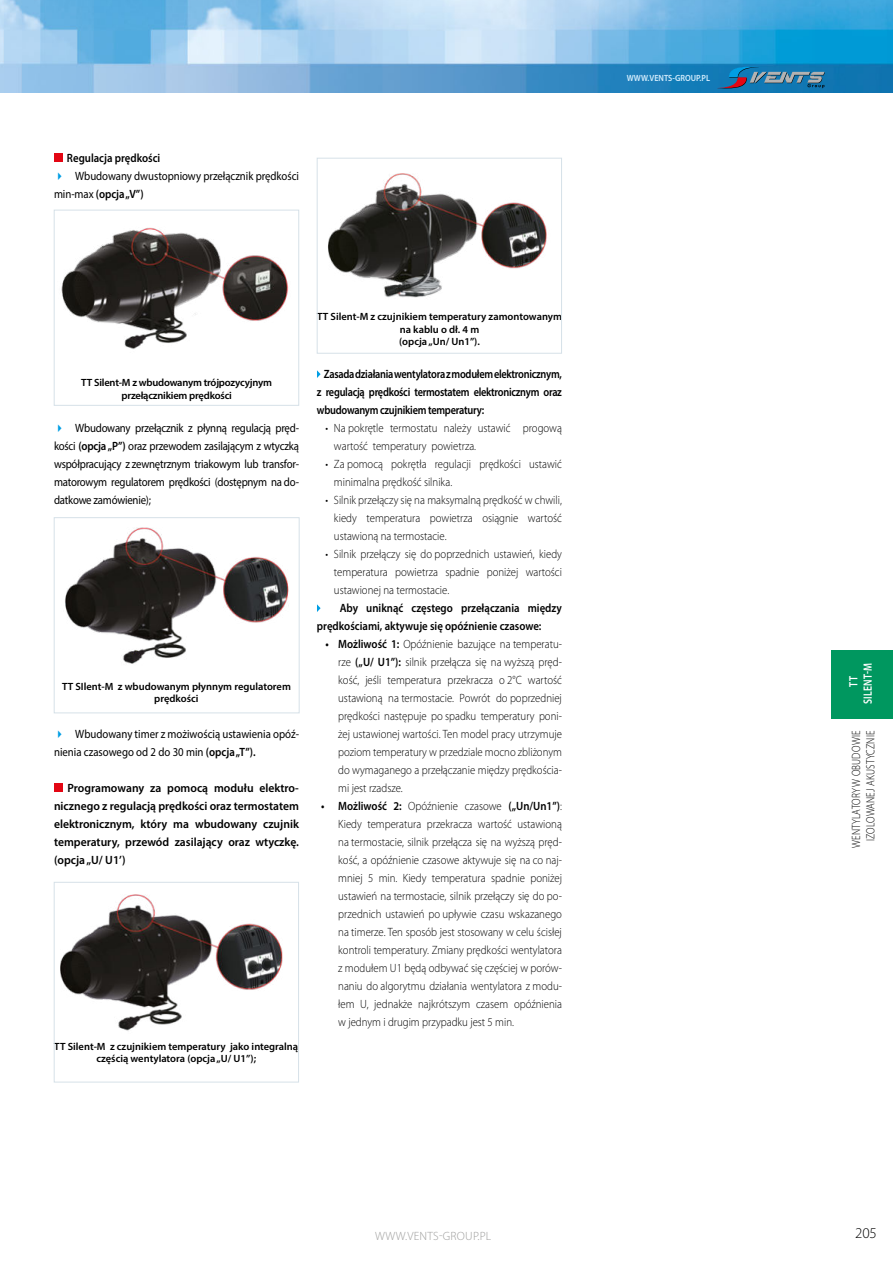
<style>
.page{position:relative;width:893px;height:1263px;background:#fff}
.page>*{position:absolute;margin:0;border:0;box-sizing:border-box;transform-origin:0 0}
.t1{font:300 15px "Myriad Pro";color:#000}
.t2{font:300 12px/18px "Myriad Pro";color:#000;text-align:justify;scale:.9 1}
.t3{font:12px/18px "Myriad Pro";letter-spacing:-.005em;color:#000;scale:.9 1}
.t4{font:600 12px/18px "Myriad Pro";color:#000;text-align:justify}
.t5{font:600 12px/18px "Myriad Pro";color:#000;text-align:justify;scale:.86 1}
.t6{font:600 12px/18px "Myriad Pro";color:#000;scale:.9 1}
.t7{font:300 12px/14.4px "Myriad Pro";letter-spacing:.02em;color:#000;text-align:center;scale:.8 1}
.t8{font:300 12px "Myriad Pro";letter-spacing:.02em;color:#9d9d9c}
.t9{font:600 12px/14.4px "Myriad Pro";letter-spacing:.02em;color:#fff;text-align:center;scale:.8 1}
.t10{font:600 10.5px/12.6px "Myriad Pro";color:#000;text-align:center}
.t11{font:600 10.5px/12.6px "Myriad Pro";letter-spacing:-.02em;color:#000;text-align:center}
.t12{font:600 9px "Myriad Pro";color:#d4edfd;scale:.9 1}
.s1{font-weight:600}
</style>
<div class="page">
<img style="left:0;top:0;width:893px;height:92px">
<svg style="left:717px;top:65px;width:108px;height:26px;background:#3179a6"></svg>
<div style="left:831px;top:651px;width:62px;height:68px;background:#00975f"></div>
<div style="left:54px;top:153px;width:9px;height:9px;background:#e30613"></div>
<img style="left:61px;top:227px;width:228px;height:122px">
<div style="left:54px;top:210px;width:245px;height:195px;border:1px solid #d6e1e8"></div>
<img style="left:65px;top:527px;width:224px;height:137px">
<div style="left:54px;top:517px;width:245px;height:196px;border:1px solid #d6e1e8"></div>
<div style="left:54px;top:783px;width:9px;height:9px;background:#e30613"></div>
<img style="left:60px;top:894px;width:223px;height:137px">
<div style="left:54px;top:882px;width:245px;height:200px;border:1px solid #d6e1e8"></div>
<img style="left:328px;top:173px;width:219px;height:125px">
<div style="left:317px;top:158px;width:245px;height:195px;border:1px solid #d6e1e8"></div>
<svg style="left:317px;top:370px;width:4px;height:8px"></svg>
<svg style="left:317px;top:604px;width:4px;height:8px"></svg>
<p class="t6" style="left:67px;top:149px;width:105px">Regulacja prędkości</p>
<p class="t3" style="left:54px;top:167px;width:274px;text-indent:21px">Wbudowany dwustopniowy przełącznik prędkości min-max <span class="s1">(opcja „V”)</span></p>
<p class="t11" style="left:81px;top:376px;width:192px">TT Silent-M z wbudowanym trójpozycyjnym przełącznikiem prędkości</p>
<p class="t3" style="left:54px;top:420px;width:274px;text-align:justify;text-indent:21px">Wbudowany przełącznik z płynną regulacją pręd&shy;kości <span class="s1">(opcja „P”)</span> oraz przewodem zasilającym z wtyczką współpracujący z zewnętrznym triakowym lub transfor&shy;matorowym regulatorem prędkości (dostępnym na do&shy;datkowe zamówienie);</p>
<p class="t10" style="left:62px;top:680px;width:230px">TT SIlent-M z wbudowanym płynnym regulatorem prędkości</p>
<p class="t3" style="left:54px;top:726px;width:274px;text-indent:21px">Wbudowany timer z możiwością ustawienia opóź&shy;nienia czasowego od 2 do 30 min <span class="s1">(opcja „T”).</span></p>
<p class="t4" style="left:54px;top:779px;width:246px;text-indent:14px">Programowany za pomocą modułu elektro&shy;nicznego z regulacją prędkości oraz termostatem elektronicznym, który ma wbudowany czujnik temperatury, przewód zasilający oraz wtyczkę. (opcja „U/ U1’)</p>
<p class="t10" style="left:54px;top:1040px;width:245px">TT Silent-M z czujnikiem temperatury jako integralną częścią wentylatora (opcja „U/ U1”);</p>
<p class="t10" style="left:317px;top:310px;width:246px">TT Silent-M z czujnikiem temperatury zamontowanym na kablu o dł. 4 m<br>(opcja „Un/ Un1”).</p>
<p class="t5" style="left:317px;top:365px;width:286px;text-indent:7px">Zasada działania wentylatora z modułem elektronicznym, z regulacją prędkości termostatem elektronicznym oraz wbudowanym czujnikiem temperatury:</p>
<p class="t2" style="left:334px;top:419px;width:255px;text-indent:-8px">• Na pokrętle termostatu należy ustawić progową wartość temperatury powietrza.</p>
<p class="t2" style="left:334px;top:455px;width:255px;text-indent:-8px">• Za pomocą pokrętła regulacji prędkości ustawić minimalna prędkość silnika.</p>
<p class="t2" style="left:334px;top:491px;width:255px;text-indent:-8px">• Silnik przełączy się na maksymalną prędkość w chwili, kiedy temperatura powietrza osiągnie wartość ustawioną na termostacie.</p>
<p class="t2" style="left:334px;top:545px;width:255px;text-indent:-8px">• Silnik przełączy się do poprzednich ustawień, kiedy temperatura powietrza spadnie poniżej wartości ustawionej na termostacie.</p>
<p class="t6" style="left:317px;top:599px;width:274px;text-indent:23px">Aby uniknąć częstego przełączania między prędkościami, aktywuje się opóźnienie czasowe:</p>
<p class="t2" style="left:338px;top:635px;width:250px;text-indent:-13px"><span class="s1">• Możliwość 1:</span> Opóźnienie bazujące na temperatu&shy;rze <span class="s1">(„U/ U1”):</span> silnik przełącza się na wyższą pręd&shy;kość, jeśli temperatura przekracza o 2°C wartość ustawioną na termostacie. Powrót do poprzedniej prędkości następuje po spadku temperatury poni&shy;żej ustawionej wartości. Ten model pracy utrzymuje poziom temperatury w przedziale mocno zbliżonym do wymaganego a przełączanie między prędkościa&shy;mi jest rzadsze.</p>
<p class="t2" style="left:338px;top:797px;width:250px;text-indent:-17px"><span class="s1">• Możliwość 2:</span> Opóźnienie czasowe <span class="s1">(„Un/Un1”)</span>:<br>Kiedy temperatura przekracza wartość ustawioną na termostacie, silnik przełącza się na wyższą pręd&shy;kość, a opóźnienie czasowe aktywuje się na co naj&shy;mniej 5 min. Kiedy temperatura spadnie poniżej ustawień na termostacie, silnik przełączy się do po&shy;przednich ustawień po upływie czasu wskazanego na timerze. Ten sposób jest stosowany w celu ścisłej kontroli temperatury. Zmiany prędkości wentylatora z modułem U1 będą odbywać się częściej w porów&shy;naniu do algorytmu działania wentylatora z modu&shy;łem U, jednakże najkrótszym czasem opóźnienia w jednym i drugim przypadku jest 5 min.</p>
<p class="t12" style="left:627px;top:73px;width:94px">WWW.VENTS-GROUP.PL</p>
<p class="t9" style="left:846px;top:704px;width:53px;rotate:-90deg">TT<br>SILENT-M</p>
<p class="t7" style="left:849px;top:848px;width:148px;rotate:-90deg">WENTYLATORY W OBUDOWIE<br>IZOLOWANEJ AKUSTYCZNIE</p>
<p class="t8" style="left:375px;top:1230px;width:118px">WWW.VENTS-GROUP.PL</p>
<p class="t1" style="left:855px;top:1226px;width:23px">205</p>
</div>
